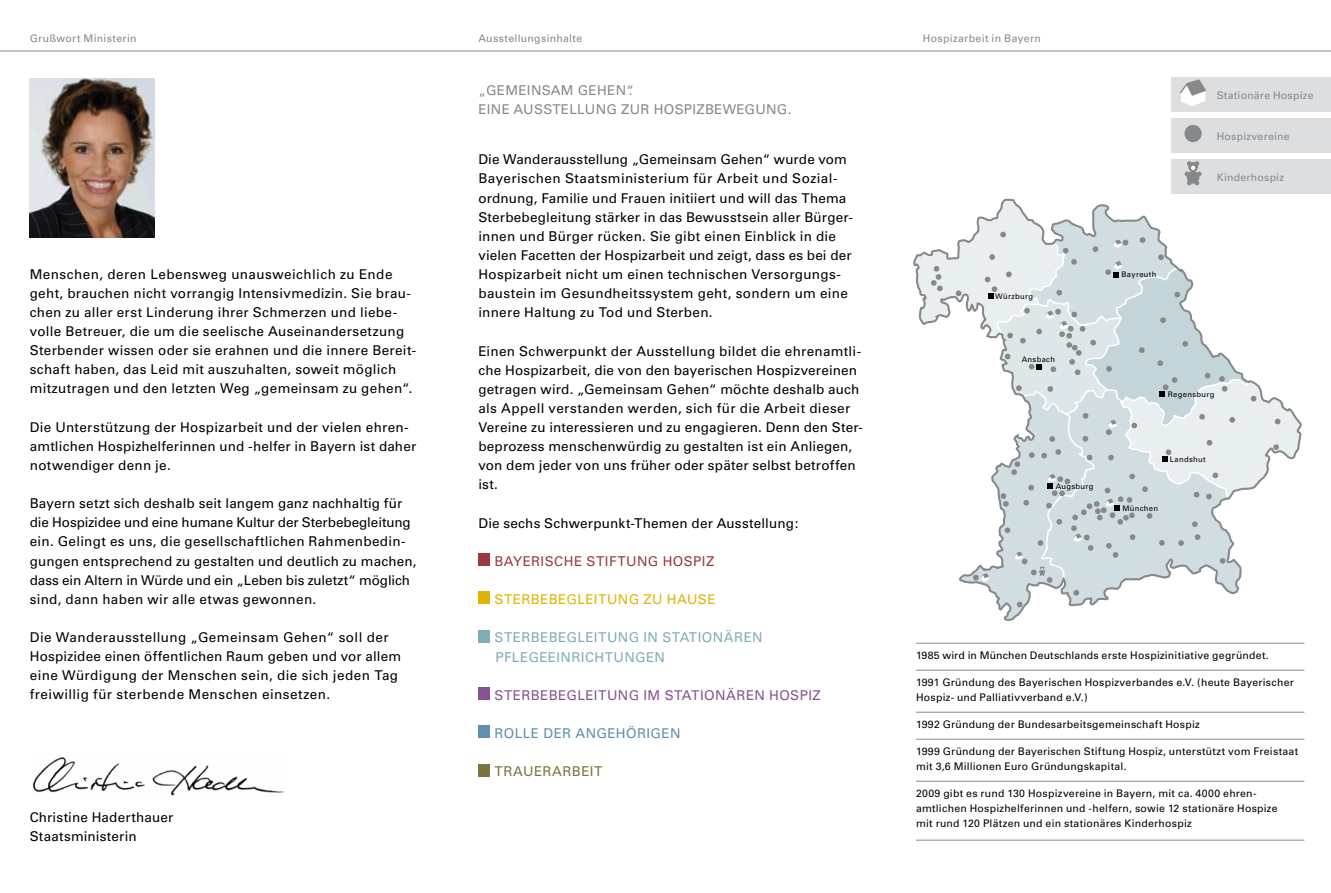
<style>
.page{position:relative;width:1331px;height:893px;background:#fff}
.page>*{position:absolute;margin:0;border:0;box-sizing:border-box;transform-origin:0 0}
.t1{font:13.5px/19.2px "Univers";letter-spacing:.015em;color:#000}
.t2{font:13.5px/19.2px "Univers";letter-spacing:.02em;color:#87888a}
.t3{font:13.5px/19.2px "Univers";letter-spacing:.03em;color:#80adb5}
.t4{font:13.5px "Univers";letter-spacing:.03em;color:#845492}
.t5{font:13.5px "Univers";letter-spacing:.03em;color:#9e3939}
.t6{font:13.5px "Univers";letter-spacing:.025em;color:#dfb400}
.t7{font:13.5px "Univers";letter-spacing:.03em;color:#5f90ac}
.t8{font:13.5px "Univers";color:#7a743e}
.t9{font:10.5px/15px "Univers";letter-spacing:.02em;color:#000}
.t10{font:10.5px "Univers";letter-spacing:.025em;color:#87888a}
.t11{font:7.65px "Univers";letter-spacing:.04em;color:#000}
</style>
<div class="page">
<hr style="left:916px;top:643px;width:388px;height:1px;background:#87888a">
<hr style="left:916px;top:670px;width:388px;height:1px;background:#87888a">
<hr style="left:916px;top:712px;width:388px;height:1px;background:#87888a">
<hr style="left:916px;top:739px;width:388px;height:1px;background:#87888a">
<hr style="left:916px;top:781px;width:388px;height:1px;background:#87888a">
<hr style="left:916px;top:840px;width:388px;height:1px;background:#87888a">
<div style="left:1171px;top:119px;width:160px;height:34px;background:#dddedf"></div>
<div style="left:1171px;top:160px;width:160px;height:34px;background:#dddedf"></div>
<div style="left:1171px;top:78px;width:160px;height:34px;background:#dddedf"></div>
<svg style="left:1180px;top:79px;width:26px;height:27px"></svg>
<hr style="left:0;top:51px;width:1331px;height:1px;background:#87888a">
<img style="left:30px;top:79px;width:124px;height:158px">
<div style="left:478px;top:554px;width:12px;height:12px;background:#9e3939"></div>
<div style="left:478px;top:592px;width:12px;height:12px;background:#dfb400"></div>
<div style="left:478px;top:630px;width:12px;height:12px;background:#80adb5"></div>
<div style="left:478px;top:687px;width:12px;height:13px;background:#845492"></div>
<div style="left:478px;top:726px;width:12px;height:12px;background:#5f90ac"></div>
<div style="left:478px;top:764px;width:12px;height:12px;background:#7a743e"></div>
<img style="left:32px;top:757px;width:253px;height:38px">
<div style="left:1184px;top:125px;width:18px;height:17px;background:#87888a;border-radius:50%"></div>
<svg style="left:1184px;top:161px;width:17px;height:24px"></svg>
<svg style="left:914px;top:200px;width:388px;height:420px"></svg>
<p class="t10" style="left:30px;top:33px;width:108px">Grußwort M inisterin</p>
<p class="t10" style="left:478px;top:33px;width:105px">Ausstellungsinhalte</p>
<p class="t10" style="left:923px;top:33px;width:120px">Hospizarbeit in Bayern</p>
<p class="t1" style="left:30px;top:264px;width:388px">Menschen, deren Lebensweg unausweichlich zu Ende geht, brauchen nicht vorrangig Intensivmedizin. Sie brau&shy;chen zu aller erst Linderung ihrer Schmerzen und liebe&shy;volle Betreuer, die um die seelische Auseinandersetzung Sterbender wissen oder sie erahnen und die innere Bereit&shy;schaft haben, das Leid mit auszuhalten, soweit möglich mitzutragen und den letzten Weg „gemeinsam zu gehen“.</p>
<p class="t1" style="left:30px;top:417px;width:388px">Die U nterstützung der Hospizarbeit und der vielen ehren&shy;amtlichen Hospizhelferinnen und -helfer in Bayern ist daher notwendiger denn je.</p>
<p class="t1" style="left:30px;top:494px;width:388px">Bayern setzt sich deshalb seit langem ganz nachhaltig für die Hospizidee und eine humane Kultur der Sterbebegleitung ein. Gelingt es uns, die gesellschaftlichen Rahmenbedin&shy;gungen entsprechend zu gestalten und deutlich zu machen, dass ein Altern in Würde und ein „Leben bis zuletzt“ möglich sind, dann haben wir alle etwas gewonnen.</p>
<p class="t1" style="left:30px;top:628px;width:373px">Die Wanderausstellung „Gemeinsam Gehen“ soll der Hospizidee einen öffentlichen Raum geben und vor allem eine Würdigung der Menschen sein, die sich jeden Tag freiwillig für sterbende Menschen einsetzen.</p>
<p class="t1" style="left:30px;top:808px;width:145px">Christine Haderthauer<br>Staatsministerin</p>
<p class="t2" style="left:478px;top:81px;width:315px">„Gemeinsam Gehen“.<br>Ei ne Ausstellung zur Hospizbewegung.</p>
<p class="t1" style="left:478px;top:150px;width:376px">Die Wanderausstellung „Gemeinsam Gehen“ wurde vom Bayerischen Staatsministerium für Arbeit und Sozial&shy;ordnung, Familie und Frauen initiiert und will das Thema Sterbebegleitung stärker in das Bewusstsein aller Bürger&shy;innen und Bürger rücken. Sie gibt einen Einblick in die vielen Facetten der Hospizarbeit und zeigt, dass es bei der Hospizarbeit nicht um einen technischen Versorgungs&shy;baustein im Gesundheitssystem geht, sondern um eine innere Haltung zu Tod und Sterben.</p>
<p class="t1" style="left:478px;top:341px;width:386px">Einen Schwerpunkt der Ausstellung bildet die ehrenamtli&shy;che Hospizarbeit, die von den bayerischen Hospizvereinen getragen wird. „Gemeinsam Gehen“ möchte deshalb auch als Appell verstanden werden, sich für die Arbeit dieser Vereine zu interessieren und zu engagieren. Denn den Ster&shy;beprozess menschenwürdig zu gestalten ist ein Anliegen, von dem jeder von uns früher oder später selbst betroffen ist.</p>
<p class="t1" style="left:478px;top:513px;width:322px">Die sechs Schwerpunkt-Themen der Ausstellung:</p>
<p class="t5" style="left:495px;top:553px;width:221px">Bayerisch e Stiftung Hospiz</p>
<p class="t6" style="left:495px;top:591px;width:223px">Sterbebegleitung zu hause</p>
<p class="t3" style="left:495px;top:628px;width:270px">Sterbebegleitung i n stationären<br>Pflegeei nrichtungen</p>
<p class="t4" style="left:495px;top:687px;width:328px">Sterbebegleitung i m Stationären Hospiz</p>
<p class="t7" style="left:495px;top:725px;width:187px">Rolle der Angehörigen</p>
<p class="t8" style="left:495px;top:763px;width:39px">TRAUER</p>
<p class="t8" style="left:552px;top:763px;width:20px">ARBE</p>
<p class="t8" style="left:590px;top:763px;width:14px">IT</p>
<p class="t10" style="left:1217px;top:89px;width:98px">Stationäre Hospize</p>
<p class="t10" style="left:1217px;top:130px;width:74px">Hospizvereine</p>
<p class="t10" style="left:1217px;top:171px;width:69px">Kinderhospiz</p>
<p class="t11" style="left:995px;top:292px;width:39px">Würzburg</p>
<p class="t11" style="left:1022px;top:355px;width:35px">Ansbach</p>
<p class="t11" style="left:1056px;top:482px;width:39px">Augsburg</p>
<p class="t11" style="left:1121px;top:270px;width:36px">Bayreuth</p>
<p class="t11" style="left:1168px;top:390px;width:48px">Regensburg</p>
<p class="t11" style="left:1170px;top:455px;width:37px">Landshut</p>
<p class="t11" style="left:1122px;top:503px;width:37px">M ünchen</p>
<p class="t9" style="left:916px;top:647px;width:354px">1985 wird in M ünchen Deutschlands erste Hospizinitiative gegründet.</p>
<p class="t9" style="left:916px;top:674px;width:379px">1991 Gründung des Bayerischen Hospizverbandes e.V. (heute Bayerischer<br>Hospiz- und Palliativverband e.V.)</p>
<p class="t9" style="left:916px;top:716px;width:285px">1992 Gründung der Bundesarbeitsgemeinschaft Hospiz</p>
<p class="t9" style="left:916px;top:743px;width:384px">1999 Gründung der Bayerischen Stiftung Hospiz, unterstützt vom Freistaat mit 3,6 M illionen Euro Gründungskapital.</p>
<p class="t9" style="left:916px;top:785px;width:363px">2009 gibt es rund 130 Hospizvereine in Bayern, mit ca. 4000 ehren&shy;amtlichen Hospizhelferinnen und -helfern, sowie 12 stationäre Hospize mit rund 120 Plätzen und ein stationäres Kinderhospiz</p>
</div>
